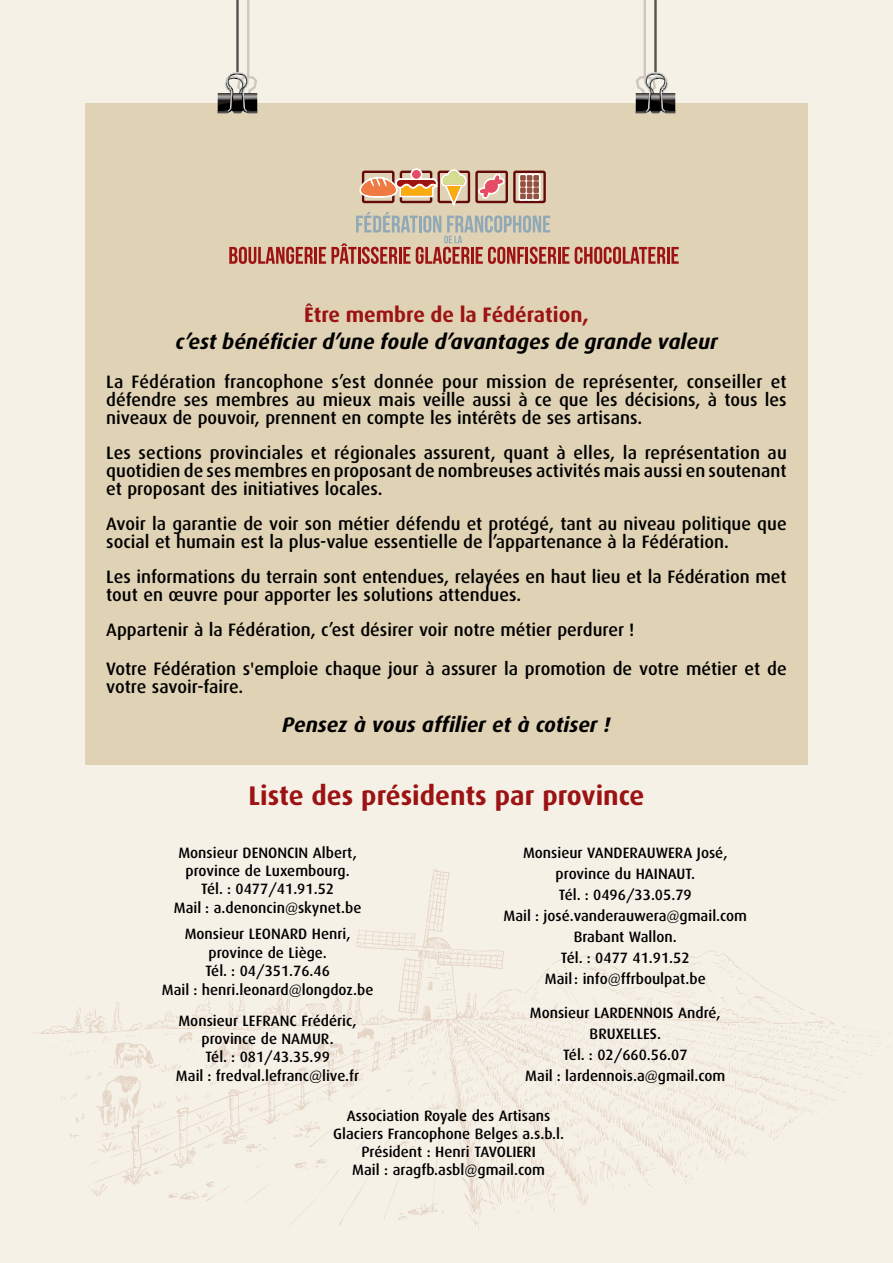
<style>
.page{position:relative;width:893px;height:1263px;background:#f6f1e7}
.page>*{position:absolute;margin:0;border:0;box-sizing:border-box;transform-origin:0 0}
.t1{font:700 27px "Dax";color:#9c1314}
.t2{font:italic 700 21px "Dax";color:#000}
.t3{font:700 21px "Dax";color:#9c1314}
.t4{font:500 18px/18px "Dax";color:#000}
.t5{font:500 15px/18.3px "Dax";color:#000;text-align:center}
</style>
<div class="page">
<svg style="left:38px;top:869px;width:853px;height:361px"></svg>
<div style="left:85px;top:104px;width:723px;height:661px;background:#e0d2b4"></div>
<svg style="left:218px;top:0;width:39px;height:113px"></svg>
<svg style="left:636px;top:0;width:39px;height:113px"></svg>
<svg style="left:229px;top:247px;width:84px;height:17px"></svg>
<hr style="left:314px;top:247px;width:3px;height:17px;background:#9d1314">
<svg style="left:575px;top:247px;width:104px;height:17px"></svg>
<svg style="left:319px;top:168px;width:250px;height:96px"></svg>
<p class="t3" style="left:304px;top:302px;width:286px">Être membre de la Fédération,</p>
<p class="t2" style="left:175px;top:329px;width:544px">c’est bénéficier d’une foule d’avantages de grande valeur</p>
<p class="t4" style="left:106px;top:373px;width:682px;text-align:justify">La Fédération francophone s’est donnée pour mission de représenter, conseiller et défendre ses membres au mieux mais veille aussi à ce que les décisions, à tous les niveaux de pouvoir, prennent en compte les intérêts de ses artisans.</p>
<p class="t4" style="left:106px;top:444px;width:682px;text-align:justify">Les sections provinciales et régionales assurent, quant à elles, la représentation au quotidien de ses membres en proposant de nombreuses activités mais aussi en soutenant et proposant des initiatives locales.</p>
<p class="t4" style="left:106px;top:515px;width:682px">Avoir la garantie de voir son métier défendu et protégé, tant au niveau politique que social et humain est la plus-value essentielle de l’appartenance à la Fédération.</p>
<p class="t4" style="left:106px;top:568px;width:682px">Les informations du terrain sont entendues, relayées en haut lieu et la Fédération met tout en œuvre pour apporter les solutions attendues.</p>
<p class="t4" style="left:106px;top:610px;width:682px;line-height:39.3px">Appartenir à la Fédération, c’est désirer voir notre métier perdurer !<br>Votre Fédération s'emploie chaque jour à assurer la promotion de votre métier et de</p>
<p class="t4" style="left:106px;top:678px;width:139px">votre savoir-faire.</p>
<p class="t2" style="left:282px;top:713px;width:330px">Pensez à vous affilier et à cotiser !</p>
<h1 class="t1" style="left:248px;top:781px;width:397px">Liste des présidents par province</h1>
<p class="t5" style="left:174px;top:843px;width:189px">Monsieur DENONCIN Albert, province de Luxembourg.<br>Tél. : 0477/41.91.52<br>Mail : a.denoncin@skynet.be</p>
<p class="t5" style="left:162px;top:925px;width:213px">Monsieur LEONARD Henri, province de Liège.<br>Tél. : 04/351.76.46<br>Mail : henri.leonard@longdoz.be</p>
<p class="t5" style="left:176px;top:1011px;width:185px">Monsieur LEFRANC Frédéric, province de NAMUR.<br>Tél. : 081/43.35.99<br>Mail : fredval.lefranc@live.fr</p>
<p class="t5" style="left:503px;top:842px;width:245px;line-height:21px">Monsieur VANDERAUWERA José, province du HAINAUT.<br>Tél. : 0496/33.05.79<br>Mail : josé.vanderauwera@gmail.com<br>Brabant Wallon.<br>Tél. : 0477 41.91.52<br>Mail: info@ffrboulpat.be</p>
<p class="t5" style="left:525px;top:1002px;width:202px;line-height:21px">Monsieur LARDENNOIS André,<br>BRUXELLES.<br>Tél. : 02/660.56.07<br>Mail : lardennois.a@gmail.com</p>
<p class="t5" style="left:333px;top:1107px;width:232px">Association Royale des Artisans<br>Glaciers Francophone Belges a.s.b.l.<br>Président : Henri TAVOLIERI<br>Mail : aragfb.asbl@gmail.com</p>
</div>
